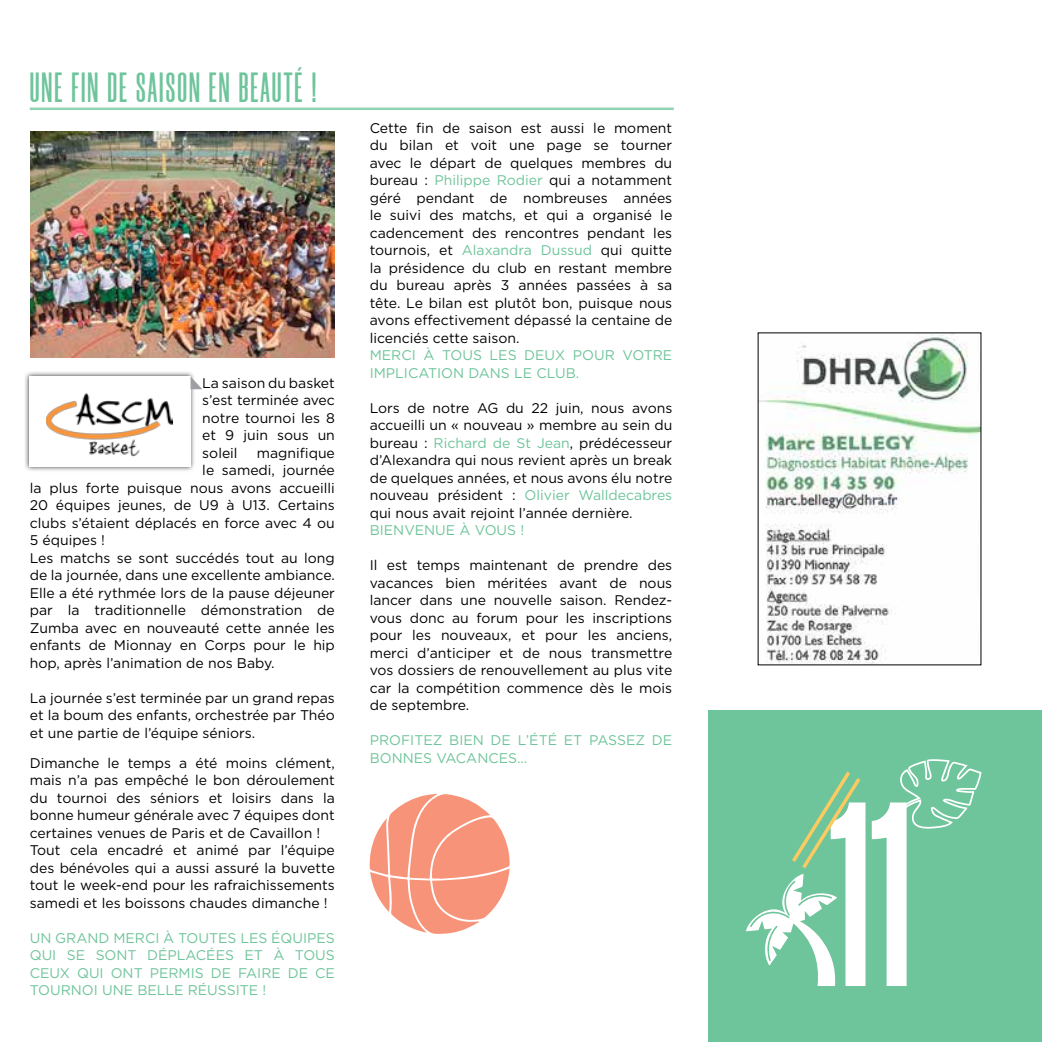
<style>
.page{position:relative;width:1042px;height:1042px;background:#fff}
.page>*{position:absolute;margin:0;border:0;box-sizing:border-box;transform-origin:0 0}
.t1{font:800 262.5px "Morganite";color:#fff;scale:.86 1}
.t2{font:600 42px "Morganite";letter-spacing:.05em;color:#6ec49b}
.t3{font:14px/17.5px "Gotham";color:#000;text-align:justify}
.t4{font:14px "Gotham";color:#6ec49b}
.s1{color:#6ec49b}
</style>
<div class="page">
<div style="left:709px;top:710px;width:333px;height:332px;background:#6ec49b"></div>
<hr style="left:30px;top:108px;width:644px;height:1px;background:#6ec49b">
<hr style="left:30px;top:109px;width:644px;height:1px;background:#6ec49b">
<img style="left:30px;top:132px;width:305px;height:226px">
<img style="left:759px;top:334px;width:220px;height:329px">
<div style="left:23px;top:371px;width:173px;height:101px;background:#000;opacity:.75"></div>
<div style="left:29px;top:376px;width:161px;height:91px;background:#fff"></div>
<svg style="left:190px;top:376px;width:12px;height:13px"></svg>
<img style="left:47px;top:393px;width:125px;height:64px">
<svg style="left:746px;top:771px;width:115px;height:215px"></svg>
<svg style="left:898px;top:759px;width:84px;height:70px"></svg>
<svg style="left:369px;top:794px;width:141px;height:140px"></svg>
<h2 class="t2" style="left:30px;top:66px;width:288px">UNE FIN DE SAISON EN BEAUTÉ !</h2>
<p class="t3" style="left:202px;top:374px;width:134px">La saison du basket s’est terminée avec notre tournoi les 8 et 9 juin sous un soleil</p>
<p class="t3" style="left:257px;top:444px;width:80px">magnifique</p>
<p class="t3" style="left:202px;top:461px;width:134px">le samedi, journée</p>
<p class="t3" style="left:30px;top:479px;width:307px">la plus forte puisque nous avons accueilli</p>
<p class="t3" style="left:30px;top:496px;width:307px">20 équipes jeunes, de U9 à U13. Certains</p>
<p class="t3" style="left:30px;top:514px;width:307px">clubs s’étaient déplacés en force avec 4 ou</p>
<p class="t3" style="left:30px;top:531px;width:77px">5 équipes !</p>
<p class="t3" style="left:30px;top:549px;width:307px">Les matchs se sont succédés tout au long</p>
<p class="t3" style="left:30px;top:566px;width:307px">de la journée, dans une excellente ambiance.</p>
<p class="t3" style="left:30px;top:584px;width:307px">Elle a été rythmée lors de la pause déjeuner</p>
<p class="t3" style="left:30px;top:601px;width:307px">par la traditionnelle démonstration de</p>
<p class="t3" style="left:30px;top:619px;width:307px">Zumba avec en nouveauté cette année les</p>
<p class="t3" style="left:30px;top:636px;width:307px">enfants de Mionnay en Corps pour le hip</p>
<p class="t3" style="left:30px;top:654px;width:246px">hop, après l’animation de nos Baby.</p>
<p class="t3" style="left:30px;top:689px;width:307px">La journée s’est terminée par un grand repas et la boum des enfants, orchestrée par Théo et une partie de l’équipe séniors.</p>
<p class="t3" style="left:30px;top:753px;width:307px;text-align:left">Dimanche le temps a été moins clément, mais n’a pas empêché le bon déroulement du tournoi des séniors et loisirs dans la bonne humeur générale avec 7 équipes dont certaines venues de Paris et de Cavaillon !<br>Tout cela encadré et animé par l’équipe des bénévoles qui a aussi assuré la buvette tout le week-end pour les rafraichissements samedi et les boissons chaudes dimanche !</p>
<p class="t4" style="left:30px;top:928px;width:37px">Un grand</p>
<p class="t4" style="left:113px;top:928px;width:10px">merci</p>
<p class="t4" style="left:163px;top:928px;width:26px">à toutes</p>
<p class="t4" style="left:240px;top:928px;width:10px">les</p>
<p class="t4" style="left:271px;top:928px;width:20px">équipes</p>
<p class="t4" style="left:30px;top:946px;width:10px">qui</p>
<p class="t4" style="left:67px;top:946px;width:10px">se</p>
<p class="t4" style="left:96px;top:946px;width:11px">sont</p>
<p class="t4" style="left:147px;top:946px;width:31px">déplac</p>
<p class="t4" style="left:206px;top:946px;width:19px">ées</p>
<p class="t4" style="left:244px;top:946px;width:10px">et</p>
<p class="t4" style="left:273px;top:946px;width:33px">à tous</p>
<p class="t4" style="left:30px;top:963px;width:11px">ceu</p>
<p class="t4" style="left:60px;top:963px;width:27px">x qui</p>
<p class="t4" style="left:111px;top:963px;width:12px">ont</p>
<p class="t4" style="left:150px;top:963px;width:10px">permis</p>
<p class="t4" style="left:211px;top:963px;width:11px">de</p>
<p class="t4" style="left:238px;top:963px;width:10px">faire</p>
<p class="t4" style="left:288px;top:963px;width:11px">de</p>
<p class="t4" style="left:315px;top:963px;width:10px">ce</p>
<p class="t4" style="left:30px;top:981px;width:11px">tournoi</p>
<p class="t4" style="left:102px;top:981px;width:11px">une</p>
<p class="t4" style="left:137px;top:981px;width:10px">belle</p>
<p class="t4" style="left:188px;top:981px;width:29px">réussite</p>
<p class="t4" style="left:262px;top:981px;width:5px">!</p>
<p class="t3" style="left:370px;top:118px;width:304px">Cette fin de saison est aussi le moment du bilan et voit une page se tourner avec le départ de quelques membres du bureau : <span class="s1">Philippe Rodier</span> qui a notamment géré pendant de nombreuses années le suivi des matchs, et qui a organisé le cadencement des rencontres pendant les tournois, et <span class="s1">Alaxandra Dussud</span> qui quitte la présidence du club en restant membre du bureau après 3 années passées à sa tête. Le bilan est plutôt bon, puisque nous avons effectivement dépassé la centaine de licenciés cette saison.</p>
<p class="t4" style="left:370px;top:346px;width:21px">Merci</p>
<p class="t4" style="left:423px;top:346px;width:30px">à tous</p>
<p class="t4" style="left:490px;top:346px;width:10px">les</p>
<p class="t4" style="left:524px;top:346px;width:11px">deu</p>
<p class="t4" style="left:555px;top:346px;width:29px">x pour</p>
<p class="t4" style="left:622px;top:346px;width:11px">votre</p>
<p class="t4" style="left:370px;top:364px;width:10px">implication</p>
<p class="t4" style="left:468px;top:364px;width:11px">dans</p>
<p class="t4" style="left:514px;top:364px;width:33px">le club</p>
<p class="t4" style="left:576px;top:364px;width:5px">.</p>
<p class="t3" style="left:370px;top:398px;width:304px">Lors de notre AG du 22 juin, nous avons accueilli un « nouveau » membre au sein du bureau : <span class="s1">Richard de St Jean</span>, prédécesseur d’Alexandra qui nous revient après un break de quelques années, et nous avons élu notre nouveau président : <span class="s1">Olivier Walldecabres </span>qui nous avait rejoint l’année dernière.</p>
<p class="t4" style="left:370px;top:521px;width:21px">Bienvenue</p>
<p class="t4" style="left:459px;top:521px;width:27px">à vous</p>
<p class="t4" style="left:520px;top:521px;width:5px">!</p>
<p class="t3" style="left:370px;top:556px;width:304px">Il est temps maintenant de prendre des vacances bien méritées avant de nous lancer dans une nouvelle saison. Rendez&shy;vous donc au forum pour les inscriptions pour les nouveaux, et pour les anciens, merci d’anticiper et de nous transmettre vos dossiers de renouvellement au plus vite car la compétition commence dès le mois de septembre.</p>
<p class="t4" style="left:370px;top:731px;width:20px">Profitez</p>
<p class="t4" style="left:449px;top:731px;width:9px">bien</p>
<p class="t4" style="left:491px;top:731px;width:11px">de</p>
<p class="t4" style="left:518px;top:731px;width:82px">l’été et passez</p>
<p class="t4" style="left:652px;top:731px;width:11px">de</p>
<p class="t4" style="left:370px;top:749px;width:12px">bonnes</p>
<p class="t4" style="left:436px;top:749px;width:11px">vacances</p>
<p class="t4" style="left:517px;top:749px;width:12px">…</p>
<h1 class="t1" style="left:828px;top:759px;width:97px">11</h1>
</div>
